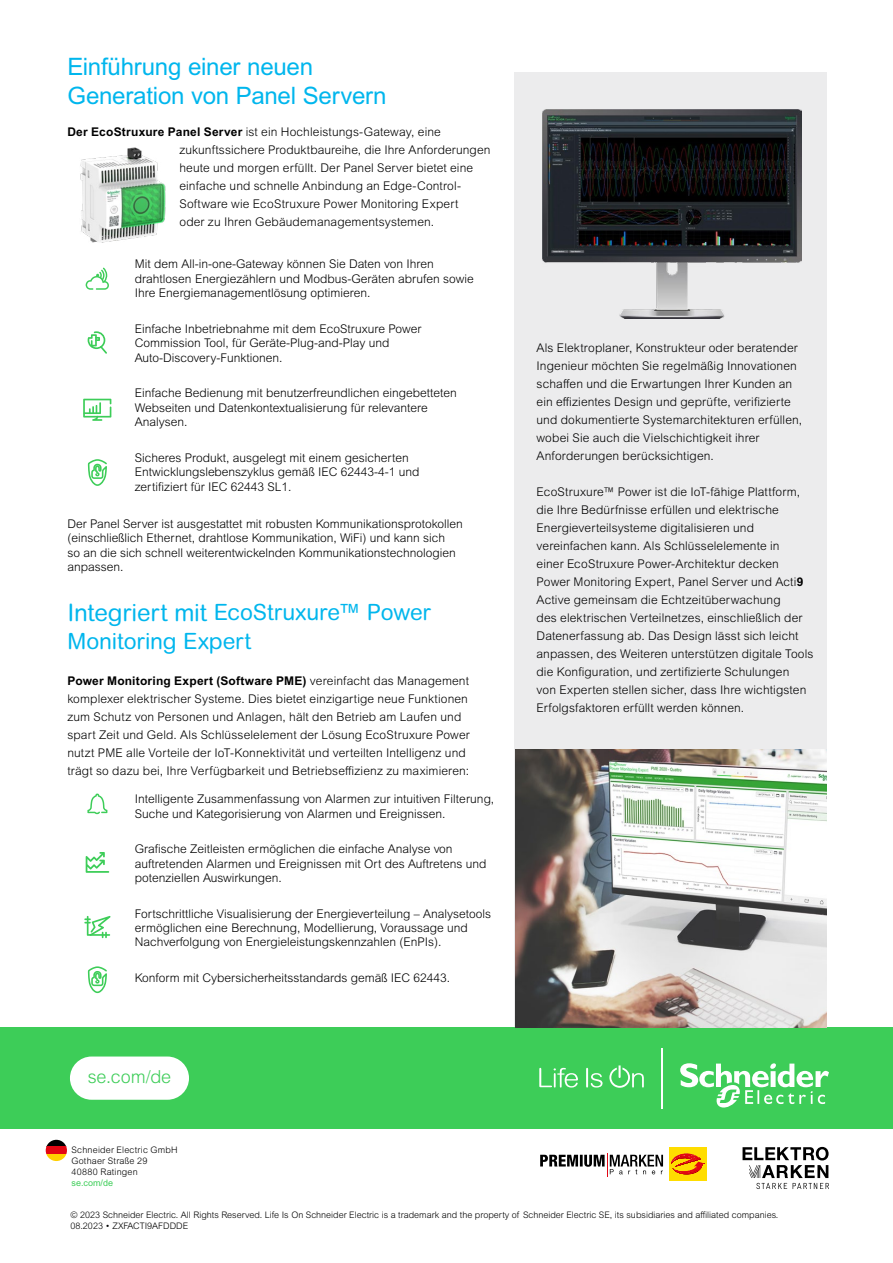
<style>
.page{position:relative;width:893px;height:1263px;background:#fff}
.page>*{position:absolute;margin:0;border:0;box-sizing:border-box;transform-origin:0 0}
.t1{font:24px/28.8px "Arial MT Pro";letter-spacing:-.01em;color:#00b6ed}
.t2{font:22.5px/28.8px "Arial Rounded MT Pro";letter-spacing:-.005em;color:#00b6ed}
.t3{font:300 18px "Arial MT Pro";letter-spacing:-.005em;color:#3dcd58}
.t4{font:300 12px/18px "Arial MT Pro";letter-spacing:.01em;color:#000}
.t5{font:300 12px/14.4px "Arial MT Std";color:#000}
.t6{font:300 9px/10.8px "Arial MT Pro";color:#000}
.t7{font:300 9px/10.8px "Arial MT Std";letter-spacing:.02em;color:#000}
.t8{font:9px "Arial MT Std";color:#3dcd58}
.s1{font-weight:700}
.s2{font-size:24px}
</style>
<div class="page">
<div style="left:0;top:1027px;width:893px;height:102px;background:#3dcd58"></div>
<svg style="left:539px;top:1068px;width:39px;height:19px"></svg>
<svg style="left:586px;top:1068px;width:16px;height:19px"></svg>
<svg style="left:609px;top:1065px;width:35px;height:23px"></svg>
<hr style="left:662px;top:1048px;width:1px;height:60px;background:#fff">
<svg style="left:680px;top:1063px;width:149px;height:45px"></svg>
<div style="left:514px;top:73px;width:312px;height:954px;background:#ececed"></div>
<img style="left:515px;top:750px;width:311px;height:277px">
<img style="left:80px;top:147px;width:86px;height:96px">
<img style="left:543px;top:110px;width:258px;height:208px">
<svg style="left:86px;top:268px;width:23px;height:22px"></svg>
<svg style="left:88px;top:331px;width:19px;height:23px"></svg>
<svg style="left:83px;top:399px;width:28px;height:22px"></svg>
<svg style="left:88px;top:459px;width:19px;height:27px"></svg>
<svg style="left:87px;top:793px;width:20px;height:21px"></svg>
<svg style="left:86px;top:852px;width:23px;height:21px"></svg>
<svg style="left:84px;top:916px;width:27px;height:22px"></svg>
<svg style="left:88px;top:966px;width:19px;height:27px"></svg>
<div style="left:70px;top:1056px;width:119px;height:44px;background:#fff;border-radius:22px"></div>
<svg style="left:46px;top:1140px;width:21px;height:7px"></svg>
<div style="left:46px;top:1147px;width:21px;height:7px;background:#e30613"></div>
<svg style="left:46px;top:1154px;width:21px;height:7px"></svg>
<svg style="left:540px;top:1153px;width:123px;height:23px"></svg>
<div style="left:669px;top:1147px;width:37px;height:33px;background:#fd0"></div>
<svg style="left:671px;top:1153px;width:34px;height:21px"></svg>
<svg style="left:742px;top:1147px;width:87px;height:42px"></svg>
<h1 class="t1" style="left:67px;top:54px;width:321px">Einführung einer neuen<br>Generation von Panel Servern</h1>
<p class="t4" style="left:179px;top:123px;width:312px;text-indent:-112px"><span class="s1">Der EcoStruxure Panel Server</span> ist ein Hochleistungs-Gateway, eine zukunftssichere Produktbaureihe, die Ihre Anforderungen heute und morgen erfüllt. Der Panel Server bietet eine einfache und schnelle Anbindung an Edge-Control-Software wie EcoStruxure Power Monitoring Expert<br>oder zu Ihren Gebäudemanagementsystemen.</p>
<p class="t5" style="left:135px;top:257px;width:340px">Mit dem All-in-one-Gateway können Sie Daten von Ihren drahtlosen Energiezählern und Modbus-Geräten abrufen sowie<br>Ihre Energiemanagementlösung optimieren.</p>
<p class="t5" style="left:135px;top:321px;width:288px">Einfache Inbetriebnahme mit dem EcoStruxure Power<br>Commission Tool, für Geräte-Plug-and-Play und<br>Auto-Discovery-Funktionen.</p>
<p class="t5" style="left:135px;top:386px;width:323px">Einfache Bedienung mit benutzerfreundlichen eingebetteten<br>Webseiten und Datenkontextualisierung für relevantere<br>Analysen.</p>
<p class="t5" style="left:135px;top:450px;width:286px">Sicheres Produkt, ausgelegt mit einem gesicherten<br>Entwicklungslebenszyklus gemäß IEC 62443-4-1 und zertifiziert für IEC 62443 SL1.</p>
<p class="t5" style="left:67px;top:517px;width:397px">Der Panel Server ist ausgestattet mit robusten Kommunikationsprotokollen (einschließlich Ethernet, drahtlose Kommunikation, WiFi) und kann sich<br>so an die sich schnell weiterentwickelnden Kommunikationstechnologien anpassen.</p>
<h2 class="t2" style="left:67px;top:599px;width:365px"><span class="s2">Integriert mit</span> EcoStruxure™ Power<br>Monitoring Expert</h2>
<p class="t4" style="left:67px;top:672px;width:404px"><span class="s1">Power Monitoring Expert (Software PME)</span> vereinfacht das Management komplexer elektrischer Systeme. Dies bietet einzigartige neue Funktionen zum Schutz von Personen und Anlagen, hält den Betrieb am Laufen und spart Zeit und Geld. Als Schlüsselelement der Lösung EcoStruxure Power nutzt PME alle Vorteile der IoT-Konnektivität und verteilten Intelligenz und trägt so dazu bei, Ihre Verfügbarkeit und Betriebseffizienz zu maximieren:</p>
<p class="t5" style="left:135px;top:792px;width:361px">Intelligente Zusammenfassung von Alarmen zur intuitiven Filterung,<br>Suche und Kategorisierung von Alarmen und Ereignissen.</p>
<p class="t5" style="left:135px;top:842px;width:353px">Grafische Zeitleisten ermöglichen die einfache Analyse von auftretenden Alarmen und Ereignissen mit Ort des Auftretens und potenziellen Auswirkungen.</p>
<p class="t5" style="left:135px;top:906px;width:358px">Fortschrittliche Visualisierung der Energieverteilung – Analysetools ermöglichen eine Berechnung, Modellierung, Voraussage und<br>Nachverfolgung von Energieleistungskennzahlen (EnPIs).</p>
<p class="t5" style="left:135px;top:971px;width:317px">Konform mit Cybersicherheitsstandards gemäß IEC 62443.</p>
<h3 class="t3" style="left:88px;top:1066px;width:85px">se.com/de</h3>
<p class="t7" style="left:72px;top:1145px;width:108px">Schneider Electric GmbH<br>Gothaer Straße 29<br>40880 Ratingen</p>
<p class="t8" style="left:72px;top:1177px;width:43px">se.com/de</p>
<p class="t4" style="left:536px;top:339px;width:267px">Als Elektroplaner, Konstrukteur oder beratender Ingenieur möchten Sie regelmäßig Innovationen schaffen und die Erwartungen Ihrer Kunden an ein effizientes Design und geprüfte, verifizierte und dokumentierte Systemarchitekturen erfüllen, wobei Sie auch die Vielschichtigkeit ihrer Anforderungen berücksichtigen.</p>
<p class="t4" style="left:536px;top:483px;width:278px">EcoStruxure™ Power ist die IoT-fähige Plattform, die Ihre Bedürfnisse erfüllen und elektrische Energieverteilsysteme digitalisieren und vereinfachen kann. Als Schlüsselelemente in<br>einer EcoStruxure Power-Architektur decken Power Monitoring Expert, Panel Server und Acti<span class="s1">9<br></span>Active gemeinsam die Echtzeitüberwachung<br>des elektrischen Verteilnetzes, einschließlich der Datenerfassung ab. Das Design lässt sich leicht anpassen, des Weiteren unterstützen digitale Tools die Konfiguration, und zertifizierte Schulungen<br>von Experten stellen sicher, dass Ihre wichtigsten Erfolgsfaktoren erfüllt werden können.</p>
<p class="t6" style="left:70px;top:1210px;width:709px">© 2023 Schneider Electric. All Rights Reserved. Life Is On Schneider Electric is a trademark and the property of Schneider Electric SE, its subsidiaries and affiliated companies.<br>08.2023 • ZXFACTI9AFDDDE</p>
</div>
